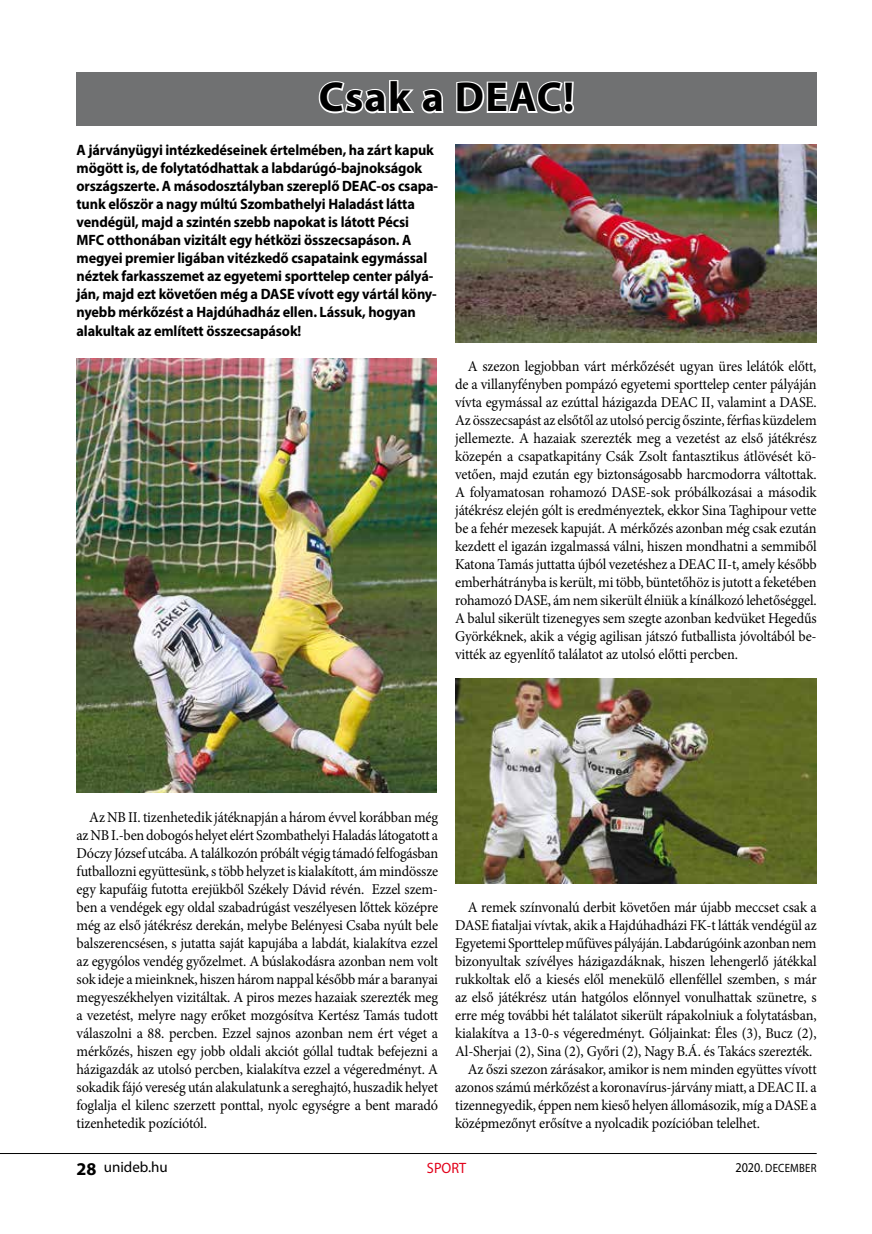
<style>
.page{position:relative;width:872px;height:1234px;background:#fff}
.page>*{position:absolute;margin:0;border:0;box-sizing:border-box;transform-origin:0 0}
.t1{font:700 42px "Myriad Pro";letter-spacing:.03em;color:#000}
.t2{font:15px/18px "Minion Pro";letter-spacing:-.01em;color:#000;text-align:justify;scale:.95 1}
.t3{font:700 15px/18px "Myriad Pro";letter-spacing:-.01em;color:#000;scale:.95 1}
.t4{font:15px "Myriad Pro";color:#000}
.t5{font:15px "Myriad Pro";color:#e2001a;scale:.95 1}
.t6{font:12px "Myriad Pro";letter-spacing:.02em;color:#000;scale:.9 1}
.s1{font-weight:700;font-size:18px}
.s2{font-size:13.5px}
</style>
<div class="page">
<hr style="left:0;top:1152px;width:816px;height:1px;background:#000">
<div style="left:77px;top:72px;width:739px;height:54px;background:#707172"></div>
<svg style="left:318px;top:80px;width:126px;height:34px"></svg>
<svg style="left:456px;top:81px;width:118px;height:33px"></svg>
<img style="left:77px;top:358px;width:360px;height:434px">
<img style="left:455px;top:144px;width:361px;height:198px">
<img style="left:455px;top:678px;width:361px;height:204px">
<h1 class="t1" style="left:319px;top:70px;width:257px">Csak a DEAC!</h1>
<p class="t3" style="left:77px;top:141px;width:382px">A járványügyi intézkedéseinek értelmében, ha zárt kapuk mögött is, de folytatódhattak a labdarúgó-bajnokságok országszerte. A másodosztályban szereplő DEAC-os csapa&shy;tunk először a nagy múltú Szombathelyi Haladást látta vendégül, majd a szintén szebb napokat is látott Pécsi MFC otthonában vizitált egy hétközi összecsapáson. A megyei premier ligában vitézkedő csapataink egymással néztek farkasszemet az egyetemi sporttelep center pályá&shy;ján, majd ezt követően még a DASE vívott egy vártál kön - nyebb mérkőzést a Hajdúhadház ellen. Lássuk, hogyan alakultak az említett összecsapások!</p>
<p class="t2" style="left:455px;top:357px;width:382px;text-indent:13px">A szezon legjobban várt mérkőzését ugyan üres lelátók előtt, de a villanyfényben pompázó egyetemi sporttelep center pályáján vívta egymással az ezúttal házigazda DEAC II, valamint a DASE.<br>Az összecsapást az elsőtől az utolsó percig őszinte, férfias küzdelem jellemezte. A hazaiak szerezték meg a vezetést az első játékrész közepén a csapatkapitány Csák Zsolt fantasztikus átlövését kö&shy;vetően, majd ezután egy biztonságosabb harcmodorra váltottak.<br>A folyamatosan rohamozó DASE-sok próbálkozásai a második játékrész elején gólt is eredményeztek, ekkor Sina Taghipour vette be a fehér mezesek kapuját. A mérkőzés azonban még csak ezután kezdett el igazán izgalmassá válni, hiszen mondhatni a semmiből Katona Tamás juttatta újból vezetéshez a DEAC II-t, amely később emberhátrányba is került, mi több, büntetőhöz is jutott a feketében rohamozó DASE, ám nem sikerült élniük a kínálkozó lehetőséggel.<br>A balul sikerült tizenegyes sem szegte azonban kedvüket Hegedűs Györkéknek, akik a végig agilisan játszó futballista jóvoltából be&shy;vitték az egyenlítő találatot az utolsó előtti percben.</p>
<p class="t2" style="left:77px;top:808px;width:382px;text-indent:13px">Az NB II. tizenhetedik játéknapján a három évvel korábban még az NB I.-ben dobogós helyet elért Szombathelyi Haladás látogatott a Dóczy József utcába. A találkozón próbált végig támadó felfogásban futballozni együttesünk, s több helyzet is kialakított, ám mindössze egy kapufáig futotta erejükből Székely Dávid révén. Ezzel szem&shy;ben a vendégek egy oldal szabadrúgást veszélyesen lőttek középre még az első játékrész derekán, melybe Belényesi Csaba nyúlt bele balszerencsésen, s jutatta saját kapujába a labdát, kialakítva ezzel az egygólos vendég győzelmet. A búslakodásra azonban nem volt sok ideje a mieinknek, hiszen három nappal később már a baranyai megyeszékhelyen vizitáltak. A piros mezes hazaiak szerezték meg a vezetést, melyre nagy erőket mozgósítva Kertész Tamás tudott válaszolni a 88. percben. Ezzel sajnos azonban nem ért véget a mérkőzés, hiszen egy jobb oldali akciót góllal tudtak befejezni a házigazdák az utolsó percben, kialakítva ezzel a végeredményt. A sokadik fájó vereség után alakulatunk a sereghajtó, huszadik helyet foglalja el kilenc szerzett ponttal, nyolc egységre a bent maradó tizenhetedik pozíciótól.</p>
<p class="t2" style="left:468px;top:897px;width:369px">A remek színvonalú derbit követően már újabb meccset csak a</p>
<p class="t2" style="left:455px;top:915px;width:382px">DASE fiataljai vívtak, akik a Hajdúhadházi FK-t látták vendégül az</p>
<p class="t2" style="left:455px;top:933px;width:382px">Egyetemi Sporttelep műfüves pályáján. Labdarúgóink azonban nem</p>
<p class="t2" style="left:455px;top:951px;width:382px">bizonyultak szívélyes házigazdáknak, hiszen lehengerlő játékkal</p>
<p class="t2" style="left:455px;top:969px;width:382px">rukkoltak elő a kiesés elől menekülő ellenféllel szemben, s már</p>
<p class="t2" style="left:455px;top:987px;width:382px">az első játékrész után hatgólos előnnyel vonulhattak szünetre, s</p>
<p class="t2" style="left:455px;top:1005px;width:382px">erre még további hét találatot sikerült rápakolniuk a folytatásban,</p>
<p class="t2" style="left:455px;top:1023px;width:382px">kialakítva a 13-0-s végeredményt. Góljainkat: Éles (3), Bucz (2),</p>
<p class="t2" style="left:455px;top:1041px;width:377px">Al-Sherjai (2), Sina (2), Győri (2), Nagy B.Á. és Takács szerezték.</p>
<p class="t2" style="left:468px;top:1059px;width:369px">Az őszi szezon zárásakor, amikor is nem minden együttes vívott</p>
<p class="t2" style="left:455px;top:1077px;width:382px">azonos számú mérkőzést a koronavírus-járvány miatt, a DEAC II. a</p>
<p class="t2" style="left:455px;top:1095px;width:382px">tizennegyedik, éppen nem kieső helyen állomásozik, míg a DASE a</p>
<p class="t2" style="left:455px;top:1113px;width:322px">középmezőnyt erősítve a nyolcadik pozícióban telelhet.</p>
<p class="t4" style="left:77px;top:1157px;width:93px"><span class="s1">28</span> unideb.hu</p>
<p class="t5" style="left:427px;top:1158px;width:43px">SPORT</p>
<p class="t6" style="left:735px;top:1159px;width:92px"><span class="s2">2020.</span> DECember</p>
</div>
